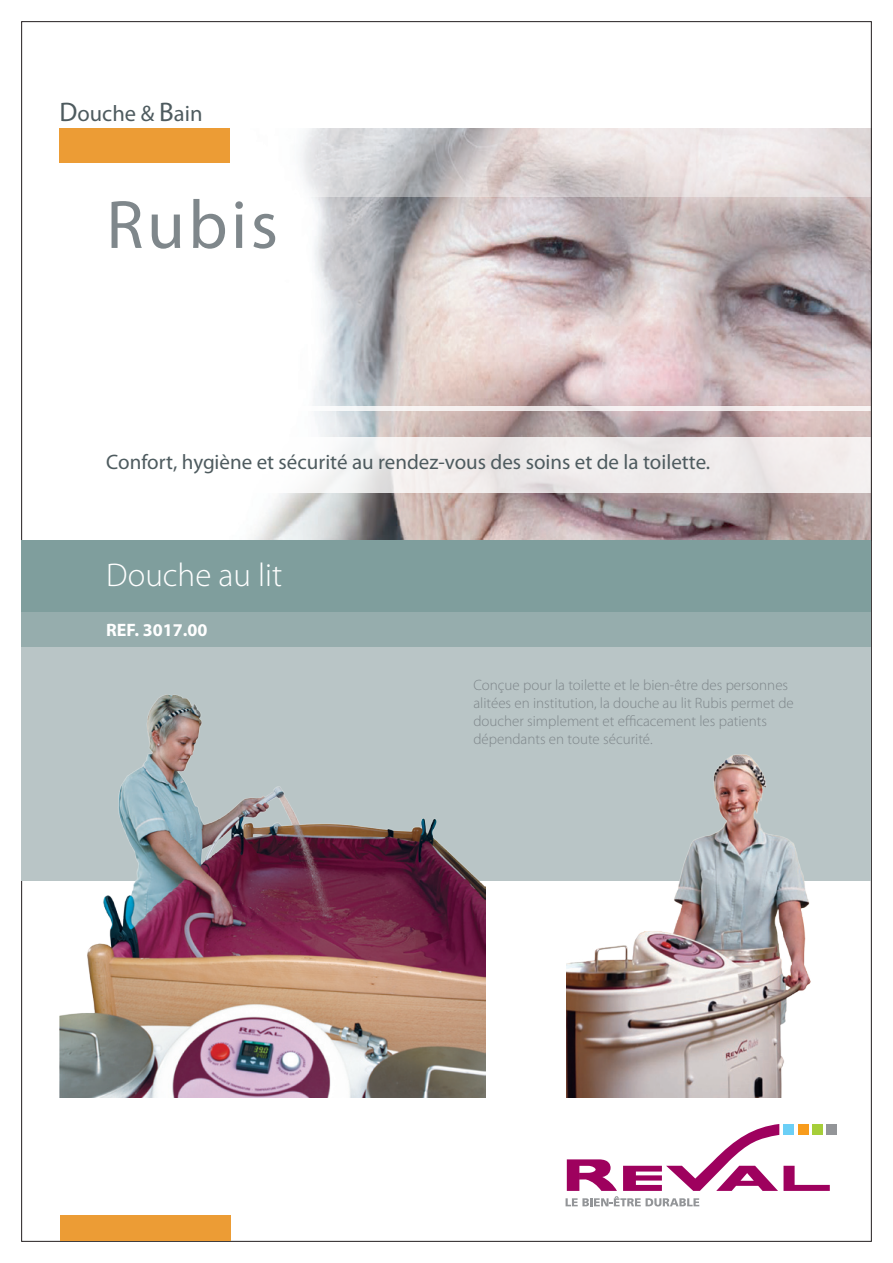
<style>
.page{position:relative;width:893px;height:1263px;background:#fff}
.page>*{position:absolute;margin:0;border:0;box-sizing:border-box;transform-origin:0 0}
.t1{font:69px "Myriad Pro";letter-spacing:.05em;color:#7f878b}
.t2{font:300 33px "Myriad Pro";color:#fff}
.t3{font:22.5px "Myriad Pro";color:#4e5b5f}
.t4{font:21px "Myriad Pro";color:#4e5b5f}
.t5{font:700 18px "Myriad Pro";color:#fff}
.t6{font:300 15px/18px "Myriad Pro";color:#7f878b}
.s1{font-size:27px}
</style>
<div class="page">
<img style="left:254px;top:196px;width:616px;height:344px">
<svg style="left:59px;top:128px;width:811px;height:68px"></svg>
<svg style="left:254px;top:437px;width:616px;height:55px;fill:#f1eded"></svg>
<svg style="left:254px;top:406px;width:616px;height:4px;fill:#f5f2f2"></svg>
<div style="left:60px;top:128px;width:170px;height:34px;background:#ec9c35"></div>
<div style="left:60px;top:1215px;width:170px;height:26px;background:#ec9c35"></div>
<div style="left:22px;top:541px;width:849px;height:72px;background:#7f9e9d"></div>
<div style="left:22px;top:613px;width:849px;height:34px;background:#96adad"></div>
<div style="left:22px;top:647px;width:849px;height:234px;background:#b9c5c6"></div>
<svg style="left:566px;top:1124px;width:264px;height:82px"></svg>
<div style="left:783px;top:1124px;width:11px;height:11px;background:#6bcff6"></div>
<div style="left:798px;top:1124px;width:11px;height:11px;background:#f89c1c"></div>
<div style="left:812px;top:1124px;width:11px;height:11px;background:#a6ce39"></div>
<div style="left:826px;top:1124px;width:11px;height:11px;background:#939598"></div>
<img style="left:60px;top:695px;width:425px;height:402px">
<img style="left:566px;top:754px;width:245px;height:343px">
<h3 class="t3" style="left:60px;top:101px;width:144px"><span class="s1">D</span>ouche &amp; <span class="s1">B</span>ain</h3>
<h1 class="t1" style="left:106px;top:187px;width:173px">Rubis</h1>
<h3 class="t4" style="left:106px;top:450px;width:605px">Confort, hygiène et sécurité au rendez-vous des soins et de la toilette.</h3>
<h2 class="t2" style="left:106px;top:557px;width:178px">Douche au lit</h2>
<p class="t5" style="left:106px;top:620px;width:103px">REF. 3017.00</p>
<p class="t6" style="left:473px;top:676px;width:322px">Conçue pour la toilette et le bien-être des personnes alitées en institution, la douche au lit Rubis permet de doucher simplement et efficacement les patients dépendants en toute sécurité.</p>
</div>
